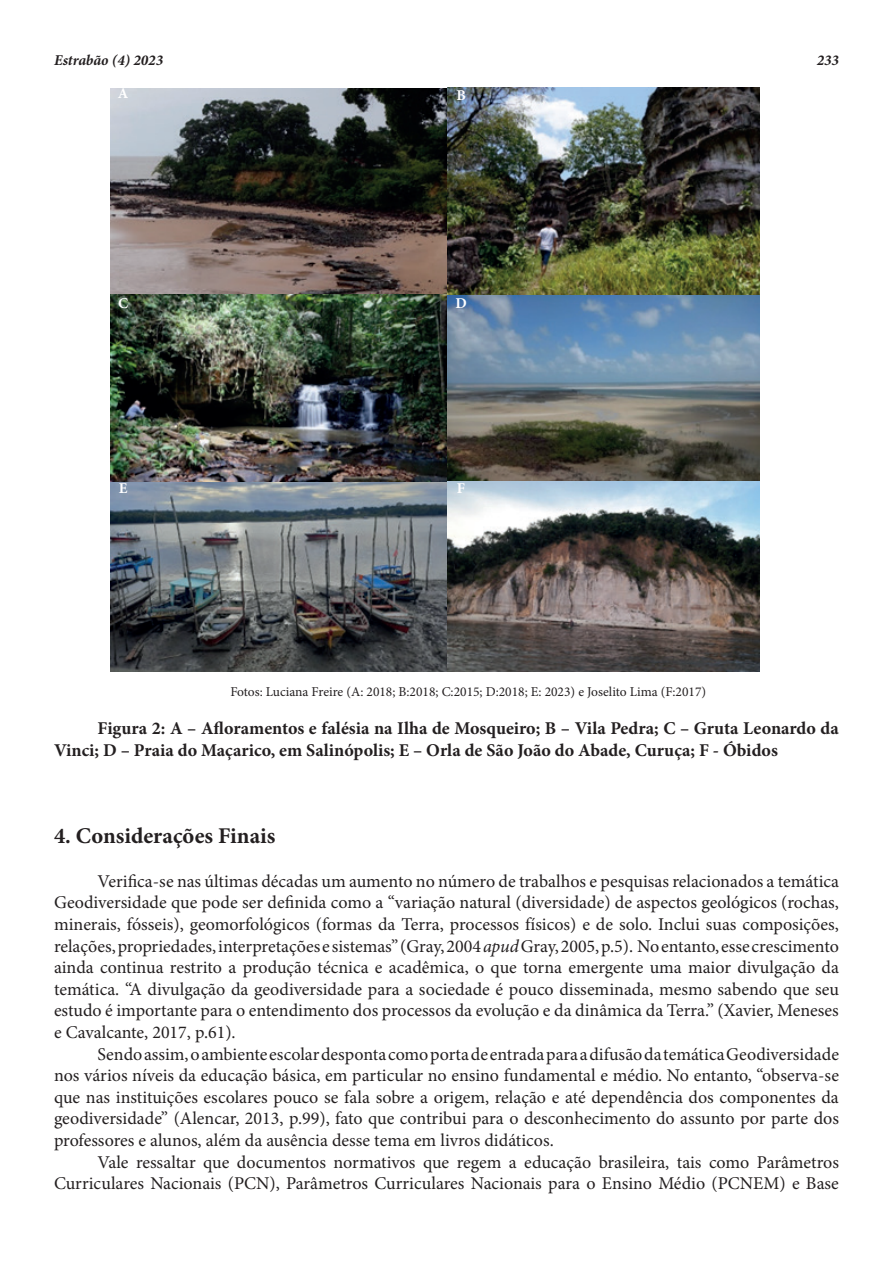
<style>
.page{position:relative;width:893px;height:1263px;background:#fff}
.page>*{position:absolute;margin:0;border:0;box-sizing:border-box;transform-origin:0 0}
.Subitulo{font:700 22.5px "Minion Pro";color:#231f20}
.Parágrafos{font:18px/21.6px "Minion Pro";color:#231f20;text-align:justify}
.Titulo_tabela{font:700 18px/21.6px "Minion Pro";color:#231f20}
.t1{font:italic 700 15px "Minion Pro";color:#231f20}
.Informações_texto{font:700 15px "Minion Pro";color:#fff}
.fonte{font:13.5px "Minion Pro";color:#231f20}
.s1{font-style:italic}
</style>
<div class="page">
<img style="left:110px;top:88px;width:337px;height:207px">
<img style="left:447px;top:88px;width:312px;height:207px">
<img style="left:110px;top:295px;width:649px;height:377px">
<p class="t1" style="left:54px;top:49px;width:111px">Estrabão (4) 2023</p>
<p class="t1" style="left:817px;top:49px;width:24px">233</p>
<p class="Informações_texto" style="left:118px;top:83px;width:12px">A</p>
<p class="Informações_texto" style="left:456px;top:85px;width:11px">B</p>
<p class="Informações_texto" style="left:118px;top:293px;width:12px">C</p>
<p class="Informações_texto" style="left:455px;top:293px;width:13px">D</p>
<p class="Informações_texto" style="left:119px;top:477px;width:10px">E</p>
<p class="Informações_texto" style="left:457px;top:477px;width:10px">F</p>
<p class="fonte" style="left:230px;top:683px;width:477px">Fotos: Luciana Freire (A: 2018; B:2018; C:2015; D:2018; E: 2023) e Joselito Lima (F:2017)</p>
<p class="Titulo_tabela" style="left:54px;top:717px;width:786px;text-indent:44px">Figura 2: A – Afloramentos e falésia na Ilha de Mosqueiro; B – Vila Pedra; C – Gruta Leonardo da<br>Vinci; D – Praia do Maçarico, em Salinópolis; E – Orla de São João do Abade, Curuça; F - Óbidos</p>
<p class="Subitulo" style="left:54px;top:820px;width:223px">4. Considerações Finais</p>
<p class="Parágrafos" style="left:54px;top:870px;width:787px;text-indent:44px">Verifica-se nas últimas décadas um aumento no número de trabalhos e pesquisas relacionados a temática Geodiversidade que pode ser definida como a “variação natural (diversidade) de aspectos geológicos (rochas, minerais, fósseis), geomorfológicos (formas da Terra, processos físicos) e de solo. Inclui suas composições, relações, propriedades, interpretações e sistemas” (Gray, 2004 <span class="s1">apud</span> Gray, 2005, p.5). No entanto, esse crescimento ainda continua restrito a produção técnica e acadêmica, o que torna emergente uma maior divulgação da temática. “A divulgação da geodiversidade para a sociedade é pouco disseminada, mesmo sabendo que seu estudo é importante para o entendimento dos processos da evolução e da dinâmica da Terra.” (Xavier, Meneses e Cavalcante, 2017, p.61).</p>
<p class="Parágrafos" style="left:54px;top:1043px;width:786px;text-indent:44px">Sendo assim, o ambiente escolar desponta como porta de entrada para a difusão da temática Geodiversidade nos vários níveis da educação básica, em particular no ensino fundamental e médio. No entanto, “observa-se que nas instituições escolares pouco se fala sobre a origem, relação e até dependência dos componentes da geodiversidade” (Alencar, 2013, p.99), fato que contribui para o desconhecimento do assunto por parte dos professores e alunos, além da ausência desse tema em livros didáticos.</p>
<p class="Parágrafos" style="left:54px;top:1151px;width:786px;text-align:right">Vale ressaltar que documentos normativos que regem a educação brasileira, tais como Parâmetros<br>Curriculares Nacionais (PCN), Parâmetros Curriculares Nacionais para o Ensino Médio (PCNEM) e Base</p>
</div>
